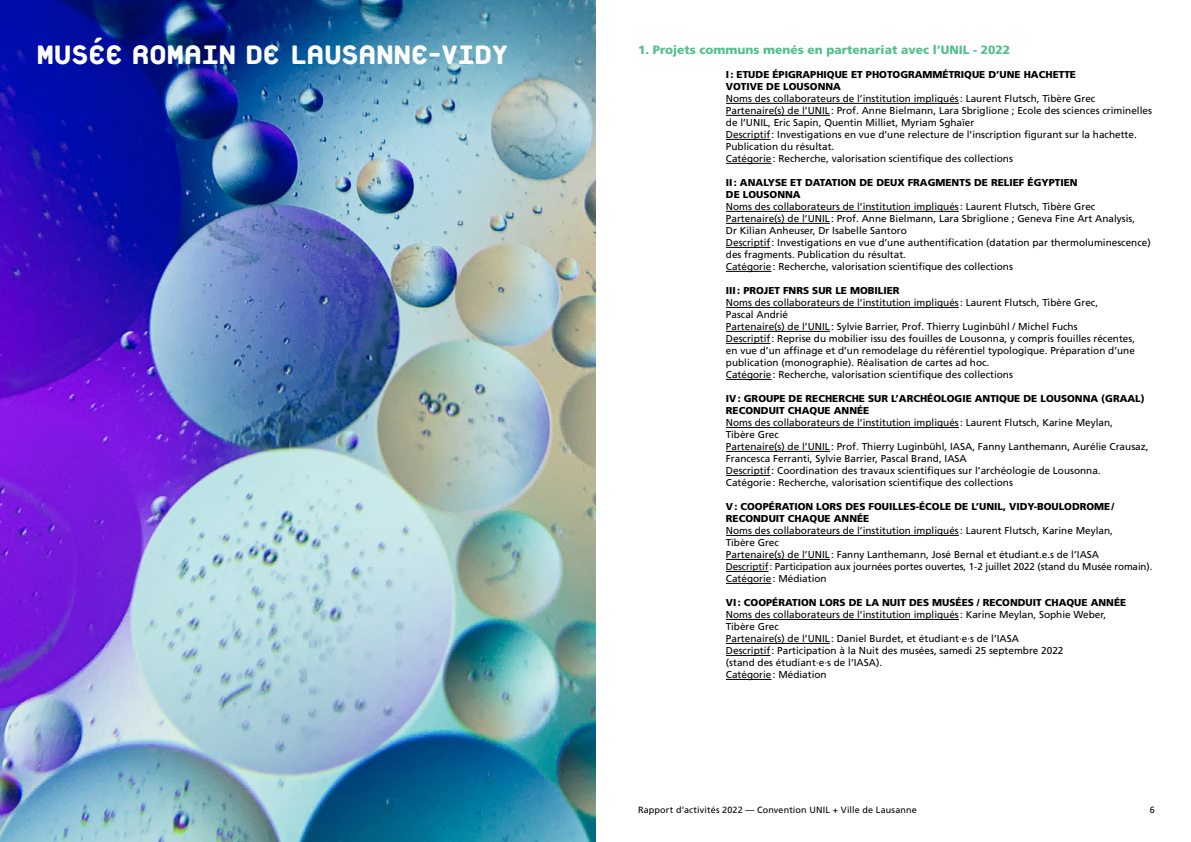
<style>
.page{position:relative;width:1191px;height:842px;background:#fff}
.page>*{position:absolute;margin:0;border:0;box-sizing:border-box;transform-origin:0 0}
.t1{font:800 40px "Platelet OT";letter-spacing:-.03em;color:#fff}
.t2{font:900 12px "Frutiger LT Std";color:#54be8d}
.t3{font:10px/12px "Frutiger LT Std";color:#000}
.t4{font:900 10px/12px "Frutiger LT Std";color:#000}
.t5{font:9px "Frutiger LT Std";letter-spacing:.02em;color:#000}
.s1{font-style:inherit}
</style>
<div class="page">
<img style="left:0;top:0;width:595px;height:842px">
<hr style="left:726px;top:103px;width:232px;height:1px;background:#000">
<hr style="left:726px;top:115px;width:104px;height:1px;background:#000">
<hr style="left:726px;top:139px;width:44px;height:1px;background:#000">
<hr style="left:726px;top:163px;width:45px;height:1px;background:#000">
<hr style="left:726px;top:211px;width:232px;height:1px;background:#000">
<hr style="left:726px;top:223px;width:104px;height:1px;background:#000">
<hr style="left:726px;top:247px;width:44px;height:1px;background:#000">
<hr style="left:726px;top:271px;width:45px;height:1px;background:#000">
<hr style="left:726px;top:307px;width:232px;height:1px;background:#000">
<hr style="left:726px;top:331px;width:104px;height:1px;background:#000">
<hr style="left:726px;top:343px;width:44px;height:1px;background:#000">
<hr style="left:726px;top:379px;width:45px;height:1px;background:#000">
<hr style="left:726px;top:427px;width:232px;height:1px;background:#000">
<hr style="left:726px;top:451px;width:104px;height:1px;background:#000">
<hr style="left:726px;top:475px;width:44px;height:1px;background:#000">
<hr style="left:726px;top:535px;width:232px;height:1px;background:#000">
<hr style="left:726px;top:559px;width:104px;height:1px;background:#000">
<hr style="left:726px;top:571px;width:42px;height:1px;background:#000">
<hr style="left:726px;top:583px;width:45px;height:1px;background:#000">
<hr style="left:726px;top:619px;width:232px;height:1px;background:#000">
<hr style="left:726px;top:643px;width:104px;height:1px;background:#000">
<hr style="left:726px;top:655px;width:44px;height:1px;background:#000">
<hr style="left:726px;top:679px;width:45px;height:1px;background:#000">
<h1 class="t1" style="left:36px;top:34px;width:474px">MUSÉE ROMAIN DE LAUSANNE-VIDY</h1>
<p class="t2" style="left:638px;top:43px;width:373px">1. Projets communs menés en partenariat avec l’UNIL - 2022</p>
<p class="t4" style="left:726px;top:69px;width:351px">I: ETUDE ÉPIGRAPHIQUE ET PHOTOGRAMMÉTRIQUE D’UNE HACHETTE<br>VOTIVE DE LOUSONNA</p>
<p class="t3" style="left:726px;top:93px;width:427px">Noms des collaborateurs de l’institution impliqués: Laurent Flutsch, Tibère Grec Partenaire(s) de l’UNIL: Prof. Anne Bielmann, Lara Sbriglione ; Ecole des sciences criminelles de l’UNIL, Eric Sapin, Quentin Milliet, Myriam Sghaïer<br>Descriptif: Investigations en vue d’une relecture de l’inscription figurant sur la hachette.<br>Publication du résultat.<br>Catégorie: Recherche, valorisation scientifique des collections</p>
<p class="t4" style="left:726px;top:177px;width:353px">II: ANALYSE ET DATATION DE DEUX FRAGMENTS DE RELIEF ÉGYPTIEN<br>DE LOUSONNA</p>
<p class="t3" style="left:726px;top:201px;width:426px">Noms des collaborateurs de l’institution impliqués: Laurent Flutsch, Tibère Grec Partenaire(s) de l’UNIL: Prof. Anne Bielmann, Lara Sbriglione ; Geneva Fine Art Analysis,<br>Dr Kilian Anheuser, Dr Isabelle Santoro<br>Descriptif: Investigations en vue d’une authentification (datation par thermoluminescence) des fragments. Publication du résultat.<br>Catégorie: Recherche, valorisation scientifique des collections</p>
<p class="t4" style="left:726px;top:285px;width:175px">III: PROJET FNRS SUR LE MOBILIER</p>
<p class="t3" style="left:726px;top:297px;width:411px">Noms des collaborateurs de l’institution impliqués: Laurent Flutsch, Tibère Grec,<br>Pascal Andrié<br>Partenaire(s) de l’UNIL: Sylvie Barrier, Prof. Thierry Luginbühl / Michel Fuchs<br>Descriptif: Reprise du mobilier issu des fouilles de Lousonna, y compris fouilles récentes, en vue d’un affinage et d’un remodelage du référentiel typologique. Préparation d’une publication (monographie). Réalisation de cartes ad hoc.<br>Catégorie: Recherche, valorisation scientifique des collections</p>
<p class="t4" style="left:726px;top:393px;width:420px">IV: GROUPE DE RECHERCHE SUR L’ARCHÉOLOGIE ANTIQUE DE LOUSONNA (GRAAL)<br>RECONDUIT CHAQUE ANNÉE</p>
<p class="t3" style="left:726px;top:417px;width:424px">Noms des collaborateurs de l’institution impliqués: Laurent Flutsch, Karine Meylan,<br>Tibère Grec<br>Partenaire(s) de l’UNIL: Prof. Thierry Luginbühl, IASA, Fanny Lanthemann, Aurélie Crausaz, Francesca Ferranti, Sylvie Barrier, Pascal Brand, IASA<br>Descriptif: Coordination des travaux scientifiques sur l’archéologie de Lousonna.<br>Catégorie: Recherche, valorisation scientifique des collections</p>
<p class="t4" style="left:726px;top:501px;width:390px">V: COOPÉRATION LORS DES FOUILLES-ÉCOLE DE L’UNIL, VIDY-BOULODROME/<br>RECONDUIT CHAQUE ANNÉE</p>
<p class="t3" style="left:726px;top:525px;width:428px">Noms des collaborateurs de l’institution impliqués: Laurent Flutsch, Karine Meylan,<br>Tibère Grec<br>Partenaire(s) de l’UNIL: Fanny Lanthemann, José Bernal et étudiant.e.s de l’IASA<br>Descriptif: Participation aux journées portes ouvertes, 1-2 juillet 2022 (stand du Musée romain).<br>Catégorie: Médiation</p>
<p class="t4" style="left:726px;top:597px;width:402px">VI: COOPÉRATION LORS DE LA NUIT DES MUSÉES / RECONDUIT CHAQUE ANNÉE</p>
<p class="t3" style="left:726px;top:609px;width:382px">Noms des collaborateurs de l’institution impliqués: Karine Meylan, Sophie Weber, Tibère Grec<br>Partenaire(s) de l’UNIL: Daniel Burdet, et étudiant<span class="s1">·</span>e·s de l’IASA<br>Descriptif: Participation à la Nuit des musées, samedi 25 septembre 2022<br>(stand des étudiant<span class="s1">·</span>e·s de l’IASA).<br>Catégorie: Médiation</p>
<p class="t5" style="left:638px;top:804px;width:280px">Rapport d’activités 2022 — Convention UNIL + Ville de Lausanne</p>
<p class="t5" style="left:1150px;top:804px;width:7px">6</p>
</div>
